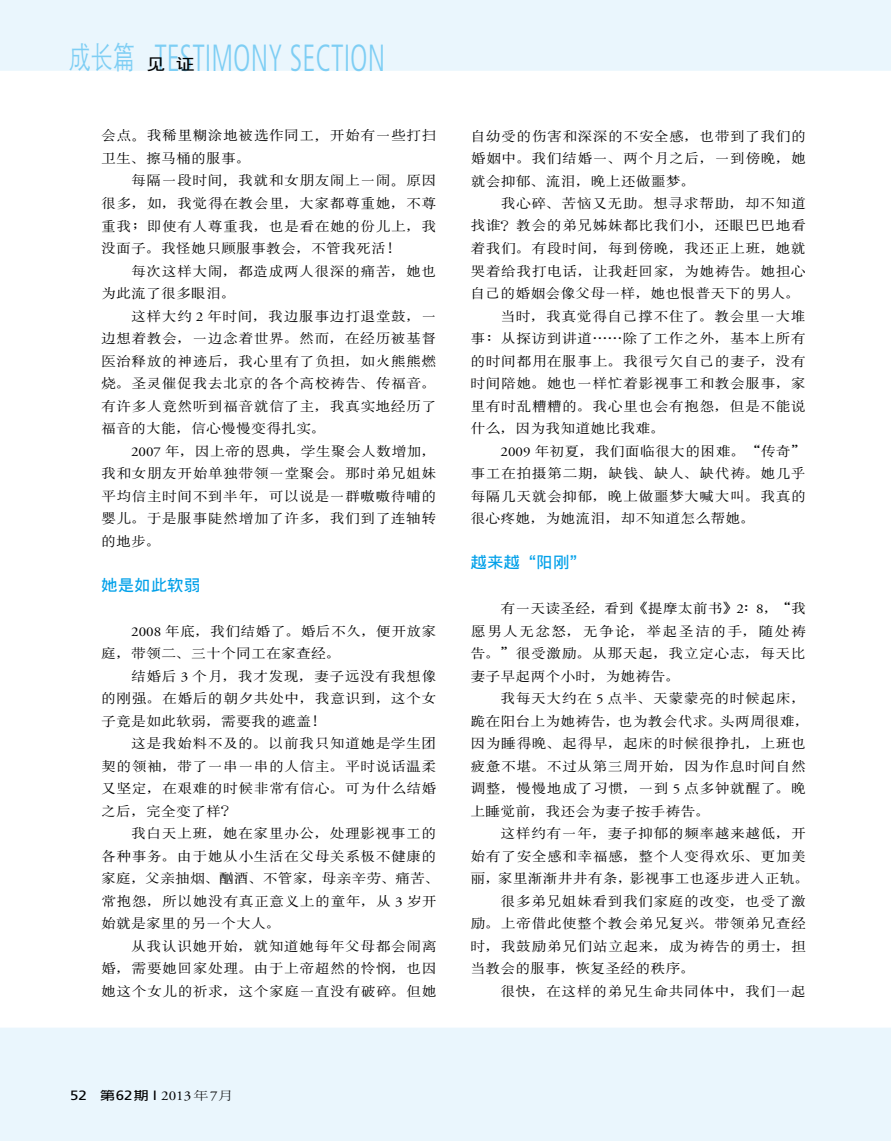
<style>
.page{position:relative;width:891px;height:1141px;background:#eaf6fd}
.page>*{position:absolute;margin:0;border:0;box-sizing:border-box;transform-origin:0 0}
.t1{font:300 condensed 37.8px "Frutiger LT Std";color:#7ecef4;scale:.78 1}
.t2{font:30.45px "FZJZDXB B51 0";color:#7ecef4;scale:.72 1}
.t3{font:700 15.6px "AR Hei B5 S";color:#00a0e9;scale:1.05 1}
.t4{font:13.5px/22.5px "DF Song GB5 Std W5";letter-spacing:.02em;color:#000;text-align:justify;scale:1.11 1}
.t5{font:13.5px "DF Song GB5 Std W5";color:#000;scale:1.11 1}
.t6{font:13.5px "Frutiger LT Std";color:#000;scale:1.11 1}
.s1{font-family:"AR Hei B5 S";font-weight:700;font-size:15.6px;color:#000}
.s2{font-family:"AR Ming B5 S";font-weight:700}
.s3{font-family:"Adobe Garamond Pro"}
.s4{font-family:"AR Hei B5";font-weight:700;font-size:12px}
.s5{font-family:"AR New Ming B5";font-weight:300;font-size:12px}
</style>
<div class="page">
<div style="left:0;top:71px;width:891px;height:956px;background:#fff"></div>
<h2 class="t2" style="left:69px;top:41px;width:177px">成長篇 <span class="s1">見 證</span></h2>
<h1 class="t1" style="left:154px;top:36px;width:297px">TESTIMONY SECTION</h1>
<p class="t4" style="left:101px;top:124px;width:304px">會點<span class="s2">。</span>我稀裡糊塗地被選作同工<span class="s2">，</span>開始有一些打掃衛生<span class="s2">、</span>擦馬桶的服事<span class="s2">。</span></p>
<p class="t4" style="left:101px;top:169px;width:304px;text-indent:30px">每隔一段時間<span class="s2">，</span>我就和女朋友鬧上一鬧<span class="s2">。</span>原因很多<span class="s2">，</span>如<span class="s2">，</span>我覺得在教會裡<span class="s2">，</span>大家都尊重她<span class="s2">，</span>不尊重我<span class="s2">；</span>即使有人尊重我<span class="s2">，</span>也是看在她的份兒上<span class="s2">，</span>我沒面子<span class="s2">。</span>我怪她只顧服事教會<span class="s2">，</span>不管我死活<span class="s2">！</span></p>
<p class="t4" style="left:101px;top:259px;width:304px;text-indent:30px">每次這樣大鬧<span class="s2">，</span>都造成兩人很深的痛苦<span class="s2">，</span>她也為此流了很多眼淚<span class="s2">。</span></p>
<p class="t4" style="left:101px;top:304px;width:304px;text-indent:30px">這樣大約 <span class="s3">2</span> 年時間<span class="s2">，</span>我邊服事邊打退堂鼓<span class="s2">，</span>一邊想著教會<span class="s2">，</span>一邊念著世界<span class="s2">。</span>然而<span class="s2">，</span>在經歷被基督醫治釋放的神蹟後<span class="s2">，</span>我心裡有了負擔<span class="s2">，</span>如火熊熊燃燒<span class="s2">。</span>聖靈催促我去北京的各個高校禱告<span class="s2">、</span>傳福音<span class="s2">。</span>有許多人竟然聽到福音就信了主<span class="s2">，</span>我真實地經歷了福音的大能<span class="s2">，</span>信心慢慢變得紮實<span class="s2">。</span></p>
<p class="t4" style="left:101px;top:439px;width:304px;text-indent:30px"><span class="s3">2007</span> 年<span class="s2">，</span>因上帝的恩典<span class="s2">，</span>學生聚會人數增加<span class="s2">，</span>我和女朋友開始單獨帶領一堂聚會<span class="s2">。</span>那時弟兄姐妹平均信主時間不到半年<span class="s2">，</span>可以說是一群嗷嗷待哺的嬰兒<span class="s2">。</span>於是服事陡然增加了許多<span class="s2">，</span>我們到了連軸轉的地步<span class="s2">。</span></p>
<p class="t3" style="left:101px;top:577px;width:96px">她是如此軟弱</p>
<p class="t4" style="left:101px;top:619px;width:304px;text-indent:30px"><span class="s3">2008</span> 年底<span class="s2">，</span>我們結婚了<span class="s2">。</span>婚後不久<span class="s2">，</span>便開放家庭<span class="s2">，</span>帶領二<span class="s2">、</span>三十個同工在家查經<span class="s2">。</span></p>
<p class="t4" style="left:101px;top:664px;width:304px;text-indent:30px">結婚後 <span class="s3">3</span> 個月<span class="s2">，</span>我才發現<span class="s2">，</span>妻子遠沒有我想像的剛強<span class="s2">。</span>在婚後的朝夕共處中<span class="s2">，</span>我意識到<span class="s2">，</span>這個女子竟是如此軟弱<span class="s2">，</span>需要我的遮蓋<span class="s2">！</span></p>
<p class="t4" style="left:101px;top:732px;width:304px;text-indent:30px">這是我始料不及的<span class="s2">。</span>以前我只知道她是學生團契的領袖<span class="s2">，</span>帶了一串一串的人信主<span class="s2">。</span>平時說話溫柔又堅定<span class="s2">，</span>在艱難的時候非常有信心<span class="s2">。</span>可為什麼結婚之後<span class="s2">，</span>完全變了樣<span class="s2">？</span></p>
<p class="t4" style="left:101px;top:822px;width:307px;text-align:left;text-indent:30px">我白天上班<span class="s2">，</span>她在家裡辦公<span class="s2">，</span>處理影視事工的各種事務<span class="s2">。</span>由於她從小生活在父母關係極不健康的家庭<span class="s2">，</span>父親抽煙<span class="s2">、</span>酗酒<span class="s2">、</span>不管家<span class="s2">，</span>母親辛勞<span class="s2">、</span>痛苦<span class="s2">、</span>常抱怨<span class="s2">，</span>所以她沒有真正意義上的童年<span class="s2">，</span>從 <span class="s3">3</span> 歲開始就是家裡的另一個大人<span class="s2">。</span></p>
<p class="t4" style="left:101px;top:934px;width:304px;text-indent:30px">從我認識她開始<span class="s2">，</span>就知道她每年父母都會鬧離婚<span class="s2">，</span>需要她回家處理<span class="s2">。</span>由於上帝超然的憐憫<span class="s2">，</span>也因她這個女兒的祈求<span class="s2">，</span>這個家庭一直沒有破碎<span class="s2">。</span>但她</p>
<p class="t4" style="left:471px;top:124px;width:304px">自幼受的傷害和深深的不安全感<span class="s2">，</span>也帶到了我們的婚姻中<span class="s2">。</span>我們結婚一<span class="s2">、</span>兩個月之後<span class="s2">，</span>一到傍晚<span class="s2">，</span>她就會抑鬱<span class="s2">、</span>流淚<span class="s2">，</span>晚上還做噩夢<span class="s2">。</span></p>
<p class="t4" style="left:501px;top:192px;width:277px">我心碎<span class="s2">、</span>苦惱又無助<span class="s2">。</span>想尋求幫助<span class="s2">，</span>卻不知道</p>
<p class="t4" style="left:471px;top:214px;width:304px">找誰<span class="s2">？</span>教會的弟兄姊妹都比我們小<span class="s2">，</span>還眼巴巴地看</p>
<p class="t4" style="left:471px;top:237px;width:304px">著我們<span class="s2">。</span>有段時間<span class="s2">，</span>每到傍晚<span class="s2">，</span>我還正上班<span class="s2">，</span>她就</p>
<p class="t4" style="left:471px;top:259px;width:304px">哭著給我打電話<span class="s2">，</span>讓我趕回家<span class="s2">，</span>為她禱告<span class="s2">。</span>她擔心</p>
<p class="t5" style="left:471px;top:286px;width:299px">自己的婚姻會像父母一樣<span class="s2">，</span>她也恨普天下的男人<span class="s2">。</span></p>
<p class="t4" style="left:501px;top:304px;width:277px">當時<span class="s2">，</span>我真覺得自己撐不住了<span class="s2">。</span>教會裡一大堆</p>
<p class="t4" style="left:471px;top:327px;width:304px">事<span class="s2">：</span>從探訪到講道⋯⋯除了工作之外<span class="s2">，</span>基本上所有</p>
<p class="t4" style="left:471px;top:349px;width:304px">的時間都用在服事上<span class="s2">。</span>我很虧欠自己的妻子<span class="s2">，</span>沒有</p>
<p class="t4" style="left:471px;top:372px;width:304px">時間陪她<span class="s2">。</span>她也一樣忙著影視事工和教會服事<span class="s2">，</span>家</p>
<p class="t4" style="left:471px;top:394px;width:304px">裡有時亂糟糟的<span class="s2">。</span>我心裡也會有抱怨<span class="s2">，</span>但是不能說</p>
<p class="t5" style="left:471px;top:421px;width:177px">什麼<span class="s2">，</span>因為我知道她比我難<span class="s2">。</span></p>
<p class="t4" style="left:501px;top:439px;width:277px"><span class="s3">2009</span> 年初夏<span class="s2">，</span>我們面臨很大的困難<span class="s2">。“</span>傳奇<span class="s2">”</span></p>
<p class="t4" style="left:471px;top:462px;width:304px">事工在拍攝第二期<span class="s2">，</span>缺錢<span class="s2">、</span>缺人<span class="s2">、</span>缺代禱<span class="s2">。</span>她幾乎</p>
<p class="t4" style="left:471px;top:484px;width:304px">每隔幾天就會抑鬱<span class="s2">，</span>晚上做噩夢大喊大叫<span class="s2">。</span>我真的</p>
<p class="t5" style="left:471px;top:511px;width:258px">很心疼她<span class="s2">，</span>為她流淚<span class="s2">，</span>卻不知道怎麼幫她<span class="s2">。</span></p>
<p class="t3" style="left:471px;top:554px;width:111px">越來越“陽剛”</p>
<p class="t4" style="left:471px;top:597px;width:304px;text-indent:30px">有一天讀聖經<span class="s2">，</span>看到<span class="s2">《</span>提摩太前書<span class="s2">》</span><span class="s3">2</span><span class="s2">：</span><span class="s3">8</span><span class="s2">，“</span>我願男人無忿怒<span class="s2">，</span>無爭論<span class="s2">，</span>舉起聖潔的手<span class="s2">，</span>隨處禱告<span class="s2">。”</span>很受激勵<span class="s2">。</span>從那天起<span class="s2">，</span>我立定心志<span class="s2">，</span>每天比妻子早起兩個小時<span class="s2">，</span>為她禱告<span class="s2">。</span></p>
<p class="t4" style="left:471px;top:687px;width:307px;text-align:left;text-indent:30px">我每天大約在 <span class="s3">5</span> 點半<span class="s2">、</span>天濛濛亮的時候起床<span class="s2">，</span>跪在陽臺上為她禱告<span class="s2">，</span>也為教會代求<span class="s2">。</span>頭兩週很難<span class="s2">，</span>因為睡得晚<span class="s2">、</span>起得早<span class="s2">，</span>起床的時候很掙扎<span class="s2">，</span>上班也疲憊不堪<span class="s2">。</span>不過從第三週開始<span class="s2">，</span>因為作息時間自然調整<span class="s2">，</span>慢慢地成了習慣<span class="s2">，</span>一到 <span class="s3">5</span> 點多鐘就醒了<span class="s2">。</span>晚上睡覺前<span class="s2">，</span>我還會為妻子按手禱告<span class="s2">。</span></p>
<p class="t4" style="left:501px;top:822px;width:277px">這樣約有一年<span class="s2">，</span>妻子抑鬱的頻率越來越低<span class="s2">，</span>開</p>
<p class="t4" style="left:471px;top:844px;width:304px">始有了安全感和幸福感<span class="s2">，</span>整個人變得歡樂<span class="s2">、</span>更加美</p>
<p class="t5" style="left:471px;top:871px;width:307px">麗<span class="s2">，</span>家裡漸漸井井有條<span class="s2">，</span>影視事工也逐步進入正軌<span class="s2">。</span></p>
<p class="t4" style="left:501px;top:889px;width:277px">很多弟兄姐妹看到我們家庭的改變<span class="s2">，</span>也受了激</p>
<p class="t4" style="left:471px;top:912px;width:304px">勵<span class="s2">。</span>上帝藉此使整個教會弟兄復興<span class="s2">。</span>帶領弟兄查經</p>
<p class="t4" style="left:471px;top:934px;width:304px">時<span class="s2">，</span>我鼓勵弟兄們站立起來<span class="s2">，</span>成為禱告的勇士<span class="s2">，</span>擔</p>
<p class="t5" style="left:471px;top:961px;width:204px">當教會的服事<span class="s2">，</span>恢復聖經的秩序<span class="s2">。</span></p>
<p class="t4" style="left:501px;top:979px;width:277px">很快<span class="s2">，</span>在這樣的弟兄生命共同體中<span class="s2">，</span>我們一起</p>
<p class="t6" style="left:70px;top:1087px;width:148px">52 <span class="s4">第</span>62<span class="s4">期</span> I <span class="s3">2013</span><span class="s5">年</span><span class="s3">7</span><span class="s5">月</span></p>
</div>
